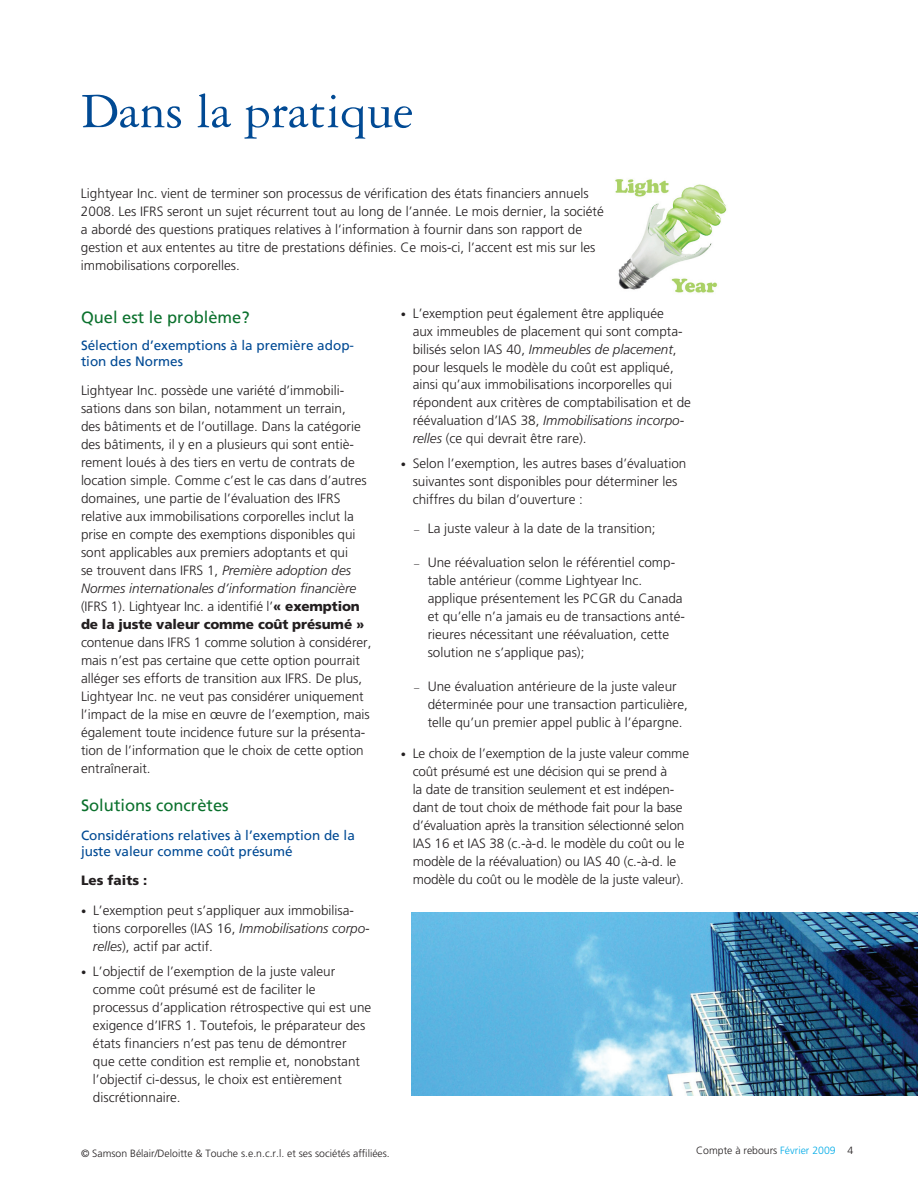
<style>
.page{position:relative;width:918px;height:1188px;background:#fff}
.page>*{position:absolute;margin:0;border:0;box-sizing:border-box;transform-origin:0 0}
.t1{font:52.5px "Garamond Three";color:#014a94}
.t2{font:16.5px "Frutiger";color:#0b712d}
.t3{font:300 13.5px/18px "Frutiger";color:#231f20}
.t4{font:13.5px/16.2px "Frutiger";color:#014a94}
.t5{font:900 13.5px "Frutiger";color:#231f20}
.t6{font:300 10.5px "Frutiger";color:#231f20}
.s1{font-size:10.5px}
.s2{font-style:italic}
.s3{font-family:"Frutiger 45";font-size:10.5px}
.s4{font-weight:900}
.s5{color:#00abe7}
</style>
<div class="page">
<img style="left:615px;top:179px;width:112px;height:114px">
<img style="left:411px;top:912px;width:507px;height:184px">
<h1 class="t1" style="left:81px;top:83px;width:334px">Dans la pratique</h1>
<p class="t3" style="left:81px;top:185px;width:524px">Lightyear Inc. vient de terminer son processus de vérification des états financiers annuels 2008. Les IFRS seront un sujet récurrent tout au long de l’année. Le mois dernier, la société a abordé des questions pratiques relatives à l’information à fournir dans son rapport de gestion et aux ententes au titre de prestations définies. Ce mois-ci, l’accent est mis sur les immobilisations corporelles.</p>
<p class="t3" style="left:413px;top:304px;width:280px;text-indent:-12px"><span class="s1">•</span> L’exemption peut également être appliquée<br>aux immeubles de placement qui sont compta&shy;bilisés selon IAS 40, <span class="s2">Immeubles de placement</span>, pour lesquels le modèle du coût est appliqué, ainsi qu’aux immobilisations incorporelles qui répondent aux critères de comptabilisation et de réévaluation d’IAS 38, <span class="s2">Immobilisations incorpo&shy;relles</span> (ce qui devrait être rare).</p>
<p class="t3" style="left:413px;top:455px;width:275px;text-indent:-12px"><span class="s1">•</span> Selon l’exemption, les autres bases d’évaluation suivantes sont disponibles pour déterminer les chiffres du bilan d’ouverture :</p>
<p class="t3" style="left:414px;top:520px;width:243px"><span class="s3">–</span> La juste valeur à la date de la transition;</p>
<p class="t3" style="left:428px;top:554px;width:259px;text-indent:-14px"><span class="s3">–</span> Une réévaluation selon le référentiel comp&shy;table antérieur (comme Lightyear Inc. applique présentement les PCGR du Canada et qu’elle n’a jamais eu de transactions anté&shy;rieures nécessitant une réévaluation, cette solution ne s’applique pas);</p>
<p class="t3" style="left:428px;top:678px;width:262px;text-indent:-14px"><span class="s3">–</span> Une évaluation antérieure de la juste valeur déterminée pour une transaction particulière, telle qu’un premier appel public à l’épargne.</p>
<p class="t3" style="left:413px;top:744px;width:278px;text-indent:-12px"><span class="s1">•</span> Le choix de l’exemption de la juste valeur comme coût présumé est une décision qui se prend à<br>la date de transition seulement et est indépen&shy;dant de tout choix de méthode fait pour la base d’évaluation après la transition sélectionné selon IAS 16 et IAS 38 (c.-à-d. le modèle du coût ou le modèle de la réévaluation) ou IAS 40 (c.-à-d. le modèle du coût ou le modèle de la juste valeur).</p>
<p class="t2" style="left:81px;top:307px;width:170px">Quel est le problème?</p>
<p class="t4" style="left:81px;top:337px;width:275px">Sélection d’exemptions à la première adop&shy;tion des Normes</p>
<p class="t3" style="left:81px;top:381px;width:287px">Lightyear Inc. possède une variété d’immobili&shy;sations dans son bilan, notamment un terrain, des bâtiments et de l’outillage. Dans la catégorie des bâtiments, il y en a plusieurs qui sont entiè&shy;rement loués à des tiers en vertu de contrats de location simple. Comme c’est le cas dans d’autres domaines, une partie de l’évaluation des IFRS relative aux immobilisations corporelles inclut la prise en compte des exemptions disponibles qui sont applicables aux premiers adoptants et qui<br>se trouvent dans IFRS 1, <span class="s2">Première adoption des Normes internationales d’information financière </span>(IFRS 1). Lightyear Inc. a identifié l’<span class="s4">« exemption de la juste valeur comme coût présumé »</span></p>
<p class="t3" style="left:81px;top:633px;width:292px">contenue dans IFRS 1 comme solution à considérer, mais n’est pas certaine que cette option pourrait alléger ses efforts de transition aux IFRS. De plus, Lightyear Inc. ne veut pas considérer uniquement l’impact de la mise en œuvre de l’exemption, mais également toute incidence future sur la présenta&shy;tion de l’information que le choix de cette option entraînerait.</p>
<p class="t2" style="left:81px;top:796px;width:149px">Solutions concrètes</p>
<p class="t4" style="left:81px;top:827px;width:275px">Considérations relatives à l’exemption de la juste valeur comme coût présumé</p>
<p class="t5" style="left:81px;top:872px;width:68px">Les faits :</p>
<p class="t3" style="left:93px;top:902px;width:278px;text-indent:-12px"><span class="s1">•</span> L’exemption peut s’appliquer aux immobilisa&shy;tions corporelles (IAS 16, <span class="s2">Immobilisations corpo&shy;relles</span>), actif par actif.</p>
<p class="t3" style="left:93px;top:963px;width:280px;text-indent:-12px"><span class="s1">•</span> L’objectif de l’exemption de la juste valeur comme coût présumé est de faciliter le processus d’application rétrospective qui est une exigence d’IFRS 1. Toutefois, le préparateur des états financiers n’est pas tenu de démontrer que cette condition est remplie et, nonobstant l’objectif ci-dessus, le choix est entièrement discrétionnaire.</p>
<p class="t6" style="left:81px;top:1147px;width:310px">© Samson Bélair/Deloitte &amp; Touche s.e.n.c.r.l. et ses sociétés affiliées.</p>
<p class="t6" style="left:696px;top:1145px;width:158px">Compte à rebours <span class="s5">Février 2009</span> 4</p>
</div>
